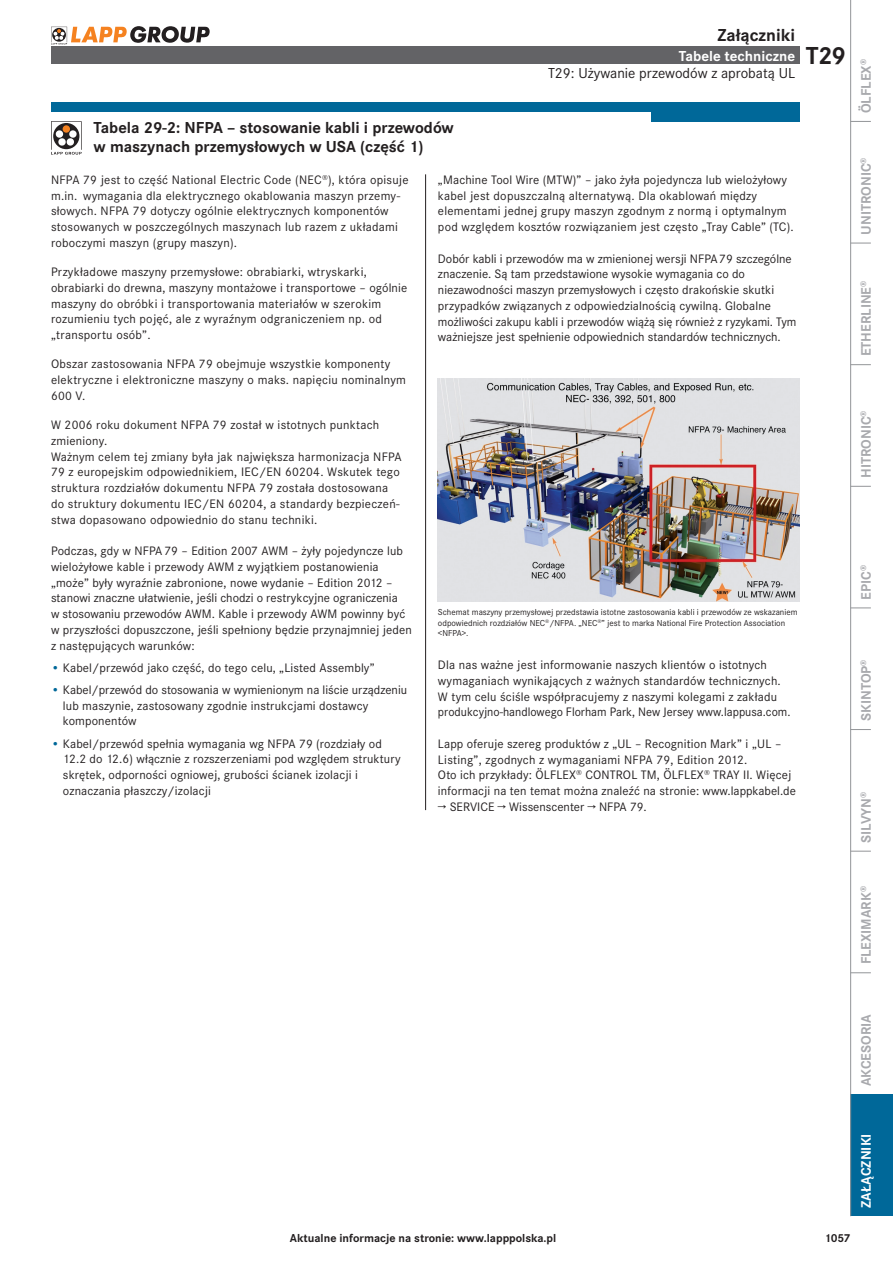
<style>
.page{position:relative;width:893px;height:1263px;background:#fff}
.page>*{position:absolute;margin:0;border:0;box-sizing:border-box;transform-origin:0 0}
.t1{font:700 25.5px "Corporate STOT";color:#231f20}
.t2{font:700 18px "Corporate STOT";color:#231f20}
.t3{font:700 16.5px/19.5px "Corporate STOT";color:#231f20}
.t4{font:15px "Corporate STOT";color:#231f20}
.t5{font:700 15px "Corporate STOT";color:#fff}
.t6{font:700 14.25px "Corporate STOT";color:#a8a9ad}
.t7{font:700 14.25px "Corporate STOT";color:#fff}
.t8{font:12.75px/15.8px "Corporate STOT";letter-spacing:.01em;color:#231f20}
.t9{font:700 12px "Corporate STOT";color:#231f20}
.t10{font:9px/10.8px "Corporate STOT";color:#231f20}
.s1{color:#006899}
</style>
<div class="page">
<div style="left:51px;top:47px;width:748px;height:17px;background:#636366"></div>
<svg style="left:51px;top:26px;width:159px;height:19px"></svg>
<div style="left:850px;top:1094px;width:43px;height:122px;background:#006899"></div>
<hr style="left:850px;top:0;width:1px;height:1216px;background:#939598">
<svg style="left:851px;top:364px;width:20px;height:1px"></svg>
<svg style="left:850px;top:243px;width:21px;height:1px"></svg>
<svg style="left:851px;top:121px;width:20px;height:1px"></svg>
<svg style="left:851px;top:486px;width:20px;height:1px"></svg>
<svg style="left:850px;top:608px;width:21px;height:1px"></svg>
<svg style="left:851px;top:729px;width:20px;height:1px"></svg>
<svg style="left:851px;top:851px;width:20px;height:1px"></svg>
<svg style="left:851px;top:972px;width:20px;height:1px"></svg>
<div style="left:51px;top:102px;width:748px;height:19px;background:#006899"></div>
<div style="left:47px;top:113px;width:604px;height:17px;background:#fff"></div>
<svg style="left:51px;top:121px;width:31px;height:34px"></svg>
<hr style="left:425px;top:174px;width:1px;height:636px;background:#231f20">
<img style="left:438px;top:378px;width:361px;height:224px">
<h2 class="t2" style="left:717px;top:25px;width:79px">Załączniki</h2>
<p class="t5" style="left:679px;top:47px;width:118px">Tabele techniczne</p>
<p class="t4" style="left:548px;top:64px;width:249px">T29: Używanie przewodów z aprobatą UL</p>
<p class="t1" style="left:806px;top:41px;width:42px">T29</p>
<p class="t3" style="left:94px;top:118px;width:362px">Tabela 29-2: NFPA – stosowanie kabli i przewodów w maszynach przemysłowych w USA (część 1)</p>
<p class="t8" style="left:51px;top:172px;width:359px">NFPA 79 jest to część National Electric Code (NEC<sup>®</sup>), która opisuje m.in. wymagania dla elektrycznego okablowania maszyn przemy&shy;słowych. NFPA 79 dotyczy ogólnie elektrycznych komponentów stosowanych w poszczególnych maszynach lub razem z układami roboczymi maszyn (grupy maszyn).</p>
<p class="t8" style="left:51px;top:264px;width:358px">Przykładowe maszyny przemysłowe: obrabiarki, wtryskarki, obrabiarki do drewna, maszyny montażowe i transportowe – ogólnie maszyny do obróbki i transportowania materiałów w szerokim rozumieniu tych pojęć, ale z wyraźnym odgraniczeniem np. od „transportu osób”.</p>
<p class="t8" style="left:51px;top:356px;width:357px">Obszar zastosowania NFPA 79 obejmuje wszystkie komponenty elektryczne i elektroniczne maszyny o maks. napięciu nominalnym<br>600 V.</p>
<p class="t8" style="left:51px;top:417px;width:352px">W 2006 roku dokument NFPA 79 został w istotnych punktach zmieniony.<br>Ważnym celem tej zmiany była jak największa harmonizacja NFPA 79 z europejskim odpowiednikiem, IEC/EN 60204. Wskutek tego struktura rozdziałów dokumentu NFPA 79 została dostosowana do struktury dokumentu IEC/EN 60204, a standardy bezpieczeń&shy;stwa dopasowano odpowiednio do stanu techniki.</p>
<p class="t8" style="left:51px;top:543px;width:362px">Podczas, gdy w NFPA 79 – Edition 2007 AWM – żyły pojedyncze lub wielożyłowe kable i przewody AWM z wyjątkiem postanowienia „może” były wyraźnie zabronione, nowe wydanie – Edition 2012 – stanowi znaczne ułatwienie, jeśli chodzi o restrykcyjne ograniczenia<br>w stosowaniu przewodów AWM. Kable i przewody AWM powinny być w przyszłości dopuszczone, jeśli spełniony będzie przynajmniej jeden z następujących warunków:</p>
<p class="t8" style="left:51px;top:660px;width:325px"><span class="s1">•</span> Kabel/przewód jako część, do tego celu, „Listed Assembly”</p>
<p class="t8" style="left:63px;top:682px;width:346px;text-indent:-12px"><span class="s1">•</span> Kabel/przewód do stosowania w wymienionym na liście urządzeniu lub maszynie, zastosowany zgodnie instrukcjami dostawcy komponentów</p>
<p class="t8" style="left:63px;top:735px;width:339px;text-indent:-12px"><span class="s1">•</span> Kabel/przewód spełnia wymagania wg NFPA 79 (rozdziały od 12.2 do 12.6) włącznie z rozszerzeniami pod względem struktury skrętek, odporności ogniowej, grubości ścianek izolacji i oznaczania płaszczy/izolacji</p>
<p class="t8" style="left:438px;top:172px;width:357px">„Machine Tool Wire (MTW)” – jako żyła pojedyncza lub wielożyłowy kabel jest dopuszczalną alternatywą. Dla okablowań między elementami jednej grupy maszyn zgodnym z normą i optymalnym pod względem kosztów rozwiązaniem jest często „Tray Cable” (TC).</p>
<p class="t8" style="left:438px;top:251px;width:360px">Dobór kabli i przewodów ma w zmienionej wersji NFPA79 szczególne znaczenie. Są tam przedstawione wysokie wymagania co do niezawodności maszyn przemysłowych i często drakońskie skutki przypadków związanych z odpowiedzialnością cywilną. Globalne możliwości zakupu kabli i przewodów wiążą się również z ryzykami. Tym ważniejsze jest spełnienie odpowiednich standardów technicznych.</p>
<p class="t10" style="left:438px;top:606px;width:361px">Schemat maszyny przemysłowej przedstawia istotne zastosowania kabli i przewodów ze wskazaniem odpowiednich rozdziałów NEC<sup>®</sup>/NFPA. „NEC<sup>®</sup>” jest to marka National Fire Protection Association &lt;NFPA&gt;.</p>
<p class="t8" style="left:438px;top:657px;width:354px">Dla nas ważne jest informowanie naszych klientów o istotnych wymaganiach wynikających z ważnych standardów technicznych.<br>W tym celu ściśle współpracujemy z naszymi kolegami z zakładu produkcyjno-handlowego Florham Park, New Jersey www.lappusa.com.</p>
<p class="t8" style="left:438px;top:736px;width:359px">Lapp oferuje szereg produktów z „UL – Recognition Mark” i „UL – Listing”, zgodnych z wymaganiami NFPA 79, Edition 2012.<br>Oto ich przykłady: ÖLFLEX<sup>®</sup> CONTROL TM, ÖLFLEX<sup>®</sup> TRAY II. Więcej informacji na ten temat można znaleźć na stronie: www.lappkabel.de</p>
<p class="t8" style="left:438px;top:799px;width:210px">→ SERVICE → Wissenscenter → NFPA 79.</p>
<p class="t6" style="left:858px;top:113px;width:55px;rotate:-90deg">ÖLFLEX<sup>®</sup></p>
<p class="t6" style="left:858px;top:235px;width:79px;rotate:-90deg">UNITRONIC<sup>®</sup></p>
<p class="t6" style="left:858px;top:356px;width:77px;rotate:-90deg">ETHERLINE<sup>®</sup></p>
<p class="t6" style="left:858px;top:478px;width:69px;rotate:-90deg">HITRONIC<sup>®</sup></p>
<p class="t6" style="left:858px;top:600px;width:36px;rotate:-90deg">EPIC<sup>®</sup></p>
<p class="t6" style="left:858px;top:721px;width:63px;rotate:-90deg">SKINTOP<sup>®</sup></p>
<p class="t6" style="left:858px;top:843px;width:53px;rotate:-90deg">SILVYN<sup>®</sup></p>
<p class="t6" style="left:858px;top:964px;width:80px;rotate:-90deg">FLEXIMARK<sup>®</sup></p>
<p class="t9" style="left:290px;top:1231px;width:268px">Aktualne informacje na stronie: www.lapppolska.pl</p>
<p class="t6" style="left:858px;top:1086px;width:73px;rotate:-90deg">AKCESORIA</p>
<p class="t9" style="left:824px;top:1231px;width:28px">1057</p>
<p class="t7" style="left:858px;top:1208px;width:76px;rotate:-90deg">ZAŁĄCZNIKI</p>
</div>
